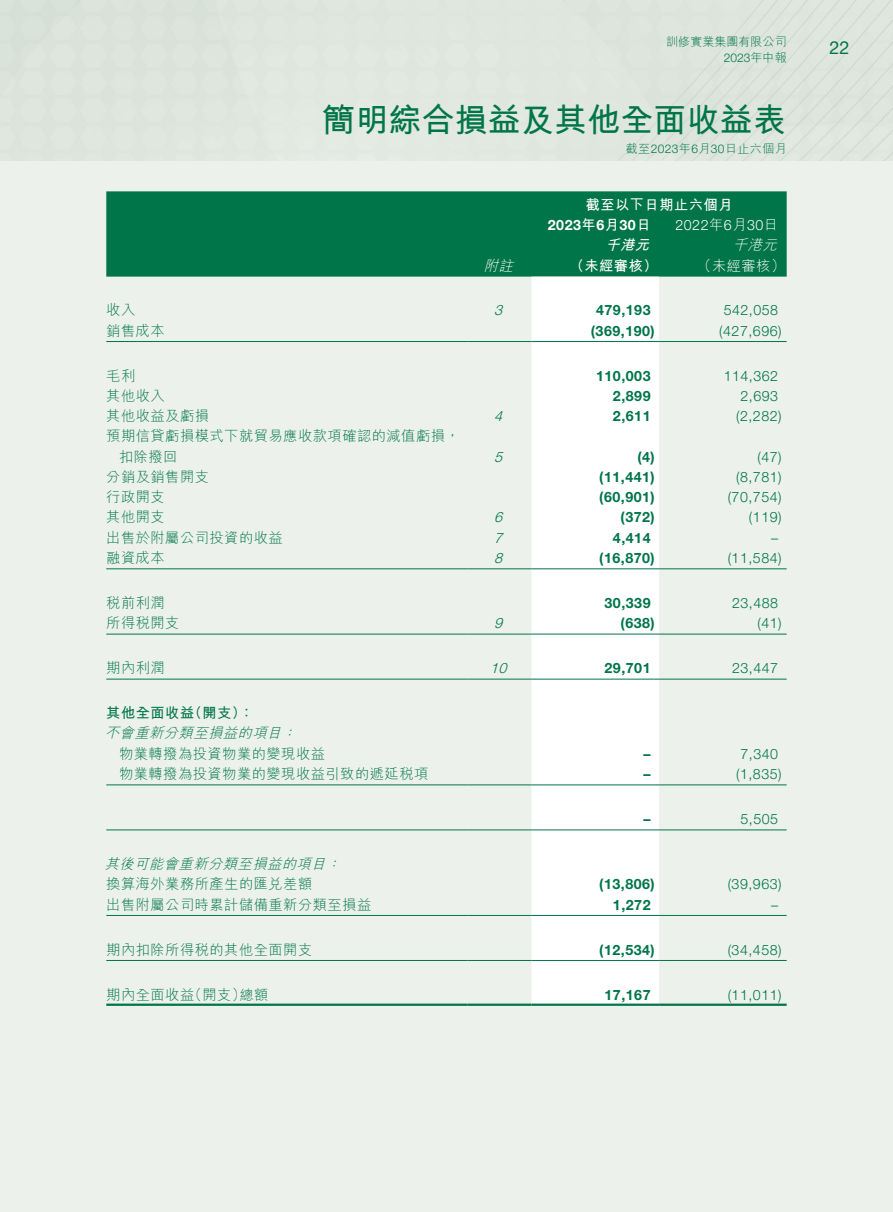
<style>
.page{position:relative;width:893px;height:1212px;background:#fff}
.page>*{position:absolute;margin:0;border:0;box-sizing:border-box;transform-origin:0 0}
.t1{font:700 33px "M Hei HK";letter-spacing:.005em;color:#00754a}
.t2{font:18px "Helvetica Neue LT Std";color:#00754a}
.t3{font:300 14.25px/20.2px "M Hei HK";letter-spacing:.035em;color:#00754a}
.t4{font:300 14.25px "Helvetica Neue LT Std";letter-spacing:.035em;color:#00754a}
.t5{font:700 14.25px "Helvetica Neue LT Std";letter-spacing:.035em;color:#00754a}
.t6{font:italic 300 14.25px "M Hei HK";color:#00754a}
.t7{font:700 14.25px "M Hei HK";letter-spacing:.035em;color:#fff}
.t8{font:700 14.25px "M Hei HK";letter-spacing:.035em;color:#00754a}
.t9{font:300 14.25px "Helvetica Neue LT Std";letter-spacing:.035em;color:#fff}
.t10{font:700 14.25px "Helvetica Neue LT Std";letter-spacing:.035em;color:#fff}
.t11{font:italic 300 14.25px "Helvetica Neue LT Std";color:#00754a}
.t12{font:300 14.25px "M Hei HK";color:#fff}
.t13{font:italic 300 14.25px "M Hei HK";color:#fff}
.t14{font:italic 700 14.25px "M Hei HK";color:#fff}
.t15{font:300 12px "M Hei HK";letter-spacing:.005em;color:#00754a}
.t16{font:300 12px "Helvetica Neue LT Std";color:#00754a}
.s1{font-family:"M Hei HK"}
.s2{font-family:"Helvetica Neue LT Std"}
</style>
<div class="page">
<div style="left:0;top:0;width:893px;height:162px;background:#dee6dd"></div>
<div style="left:0;top:162px;width:893px;height:1050px;background:#ecf1ec"></div>
<div style="left:106px;top:191px;width:681px;height:86px;background:#00754a"></div>
<div style="left:531px;top:277px;width:128px;height:726px;background:#fff"></div>
<hr style="left:106px;top:341px;width:362px;height:1px;background:#00754a">
<hr style="left:468px;top:341px;width:63px;height:1px;background:#00754a">
<hr style="left:531px;top:341px;width:128px;height:1px;background:#00754a">
<hr style="left:659px;top:341px;width:128px;height:1px;background:#00754a">
<hr style="left:106px;top:568px;width:362px;height:1px;background:#00754a">
<hr style="left:468px;top:568px;width:63px;height:1px;background:#00754a">
<hr style="left:531px;top:568px;width:128px;height:1px;background:#00754a">
<hr style="left:659px;top:568px;width:128px;height:1px;background:#00754a">
<hr style="left:106px;top:634px;width:362px;height:1px;background:#00754a">
<hr style="left:468px;top:634px;width:63px;height:1px;background:#00754a">
<hr style="left:531px;top:634px;width:128px;height:1px;background:#00754a">
<hr style="left:659px;top:634px;width:128px;height:1px;background:#00754a">
<hr style="left:106px;top:679px;width:362px;height:1px;background:#00754a">
<hr style="left:468px;top:679px;width:63px;height:1px;background:#00754a">
<hr style="left:531px;top:679px;width:128px;height:1px;background:#00754a">
<hr style="left:659px;top:679px;width:128px;height:1px;background:#00754a">
<hr style="left:106px;top:784px;width:362px;height:1px;background:#00754a">
<hr style="left:468px;top:784px;width:63px;height:1px;background:#00754a">
<hr style="left:531px;top:784px;width:128px;height:1px;background:#00754a">
<hr style="left:659px;top:784px;width:128px;height:1px;background:#00754a">
<hr style="left:106px;top:829px;width:362px;height:1px;background:#00754a">
<hr style="left:468px;top:829px;width:63px;height:1px;background:#00754a">
<hr style="left:531px;top:829px;width:128px;height:1px;background:#00754a">
<hr style="left:659px;top:829px;width:128px;height:1px;background:#00754a">
<hr style="left:106px;top:915px;width:362px;height:1px;background:#00754a">
<hr style="left:468px;top:915px;width:63px;height:1px;background:#00754a">
<hr style="left:531px;top:915px;width:128px;height:1px;background:#00754a">
<hr style="left:659px;top:915px;width:128px;height:1px;background:#00754a">
<hr style="left:106px;top:960px;width:362px;height:1px;background:#00754a">
<hr style="left:468px;top:960px;width:63px;height:1px;background:#00754a">
<hr style="left:531px;top:960px;width:128px;height:1px;background:#00754a">
<hr style="left:659px;top:960px;width:128px;height:1px;background:#00754a">
<hr style="left:106px;top:1003px;width:362px;height:3px;background:#00754a">
<hr style="left:468px;top:1003px;width:63px;height:3px;background:#00754a">
<hr style="left:531px;top:1003px;width:128px;height:3px;background:#00754a">
<hr style="left:659px;top:1003px;width:128px;height:3px;background:#00754a">
<p class="t15" style="left:666px;top:35px;width:122px">訓修實業集團有限公司</p>
<p class="t16" style="left:724px;top:51px;width:64px">2023<span class="s1">年中報</span></p>
<h1 class="t1" style="left:322px;top:95px;width:465px">簡明綜合損益及其他全面收益表</h1>
<p class="t15" style="left:626px;top:143px;width:162px">截至<span class="s2">2023</span>年 月<span class="s2">6 30</span>日止六個月</p>
<p class="t7" style="left:586px;top:194px;width:148px">截至以下日期止六個月</p>
<p class="t9" style="left:675px;top:216px;width:104px">2022<span class="s1">年 月</span>6 30<span class="s1">日</span></p>
<p class="t10" style="left:548px;top:216px;width:104px">2023<span class="s1">年 月</span>6 30<span class="s1">日</span></p>
<p class="t14" style="left:605px;top:235px;width:50px">千港元</p>
<p class="t13" style="left:733px;top:238px;width:49px">千港元</p>
<p class="t13" style="left:484px;top:258px;width:34px">附註</p>
<p class="t7" style="left:570px;top:255px;width:89px">（未經審核）</p>
<p class="t12" style="left:697px;top:258px;width:89px">（未經審核(</p>
<p class="t3" style="left:106px;top:300px;width:30px">收入</p>
<p class="t11" style="left:494px;top:302px;width:14px">3</p>
<p class="t5" style="left:596px;top:301px;width:56px">479,193</p>
<p class="t4" style="left:724px;top:302px;width:56px">542,058</p>
<p class="t3" style="left:106px;top:320px;width:60px">銷售成本</p>
<p class="t5" style="left:591px;top:322px;width:65px">)369,190(</p>
<p class="t4" style="left:719px;top:322px;width:64px">)427,696(</p>
<p class="t3" style="left:106px;top:365px;width:30px">毛利</p>
<p class="t5" style="left:596px;top:367px;width:56px">110,003</p>
<p class="t4" style="left:724px;top:367px;width:56px">114,362</p>
<p class="t3" style="left:106px;top:385px;width:60px">其他收入</p>
<p class="t5" style="left:613px;top:387px;width:39px">2,899</p>
<p class="t4" style="left:740px;top:387px;width:39px">2,693</p>
<p class="t3" style="left:106px;top:405px;width:355px">其他收益及虧損<br>預期信貸虧損模式下就貿易應收款項確認的減值虧損，</p>
<p class="t11" style="left:494px;top:407px;width:14px">4</p>
<p class="t5" style="left:613px;top:407px;width:39px">2,611</p>
<p class="t4" style="left:736px;top:407px;width:47px">)2,282(</p>
<p class="t3" style="left:119px;top:446px;width:60px">扣除撥回</p>
<p class="t11" style="left:494px;top:448px;width:14px">5</p>
<p class="t5" style="left:637px;top:448px;width:19px">(4)</p>
<p class="t4" style="left:757px;top:448px;width:26px">)47(</p>
<p class="t3" style="left:106px;top:466px;width:104px">分銷及銷售開支</p>
<p class="t5" style="left:599px;top:468px;width:57px">)11,441(</p>
<p class="t4" style="left:736px;top:468px;width:47px">)8,781(</p>
<p class="t3" style="left:106px;top:486px;width:60px">行政開支</p>
<p class="t5" style="left:599px;top:488px;width:57px">)60,901(</p>
<p class="t4" style="left:728px;top:488px;width:55px">)70,754(</p>
<p class="t3" style="left:106px;top:507px;width:60px">其他開支</p>
<p class="t11" style="left:494px;top:509px;width:14px">6</p>
<p class="t5" style="left:621px;top:508px;width:36px">)372(</p>
<p class="t4" style="left:749px;top:509px;width:34px">)119(</p>
<p class="t3" style="left:106px;top:527px;width:178px">出售於附屬公司投資的收益</p>
<p class="t11" style="left:494px;top:529px;width:14px">7</p>
<p class="t5" style="left:613px;top:529px;width:39px">4,414</p>
<p class="t4" style="left:771px;top:529px;width:9px">–</p>
<p class="t3" style="left:106px;top:547px;width:60px">融資成本</p>
<p class="t11" style="left:494px;top:549px;width:14px">8</p>
<p class="t5" style="left:599px;top:549px;width:57px">)16,870(</p>
<p class="t4" style="left:728px;top:549px;width:55px">)11,584(</p>
<p class="t3" style="left:106px;top:592px;width:60px">稅前利潤</p>
<p class="t5" style="left:604px;top:594px;width:48px">30,339</p>
<p class="t4" style="left:732px;top:594px;width:48px">23,488</p>
<p class="t3" style="left:106px;top:612px;width:75px">所得稅開支</p>
<p class="t11" style="left:494px;top:614px;width:14px">9</p>
<p class="t5" style="left:621px;top:614px;width:36px">)638(</p>
<p class="t4" style="left:757px;top:614px;width:26px">)41(</p>
<p class="t3" style="left:106px;top:658px;width:60px">期內利潤</p>
<p class="t11" style="left:490px;top:659px;width:22px">10</p>
<p class="t5" style="left:604px;top:659px;width:48px">29,701</p>
<p class="t4" style="left:732px;top:659px;width:48px">23,447</p>
<p class="t8" style="left:106px;top:702px;width:89px">其他全面收益</p>
<p class="t8" style="left:188px;top:702px;width:68px">（開支：(</p>
<p class="t6" style="left:105px;top:726px;width:182px">不會重新分類至損益的項目</p>
<p class="t6" style="left:282px;top:726px;width:20px">：</p>
<p class="t3" style="left:119px;top:743px;width:207px">物業轉撥為投資物業的變現收益</p>
<p class="t5" style="left:643px;top:745px;width:9px">–</p>
<p class="t4" style="left:740px;top:745px;width:39px">7,340</p>
<p class="t3" style="left:119px;top:763px;width:311px">物業轉撥為投資物業的變現收益引致的遞延稅項</p>
<p class="t5" style="left:643px;top:765px;width:9px">–</p>
<p class="t4" style="left:736px;top:765px;width:47px">)1,835(</p>
<p class="t5" style="left:643px;top:810px;width:9px">–</p>
<p class="t4" style="left:740px;top:810px;width:39px">5,505</p>
<p class="t6" style="left:105px;top:856px;width:226px">其後可能會重新分類至損益的項目</p>
<p class="t6" style="left:326px;top:856px;width:20px">：</p>
<p class="t3" style="left:106px;top:874px;width:207px">換算海外業務所產生的匯兌差額</p>
<p class="t5" style="left:599px;top:875px;width:57px">)13,806(</p>
<p class="t4" style="left:728px;top:875px;width:55px">)39,963(</p>
<p class="t3" style="left:106px;top:894px;width:266px">出售附屬公司時累計儲備重新分類至損益</p>
<p class="t5" style="left:613px;top:895px;width:39px">1,272</p>
<p class="t4" style="left:771px;top:896px;width:9px">–</p>
<p class="t3" style="left:106px;top:939px;width:207px">期內扣除所得稅的其他全面開支</p>
<p class="t5" style="left:599px;top:940px;width:57px">)12,534(</p>
<p class="t4" style="left:728px;top:941px;width:55px">)34,458(</p>
<p class="t3" style="left:188px;top:984px;width:60px">（開支）</p>
<p class="t3" style="left:106px;top:984px;width:89px">期內全面收益</p>
<p class="t3" style="left:240px;top:984px;width:30px">總額</p>
<p class="t5" style="left:604px;top:985px;width:48px">17,167</p>
<p class="t4" style="left:728px;top:986px;width:55px">)11,011(</p>
<p class="t2" style="left:830px;top:37px;width:22px">22</p>
</div>
